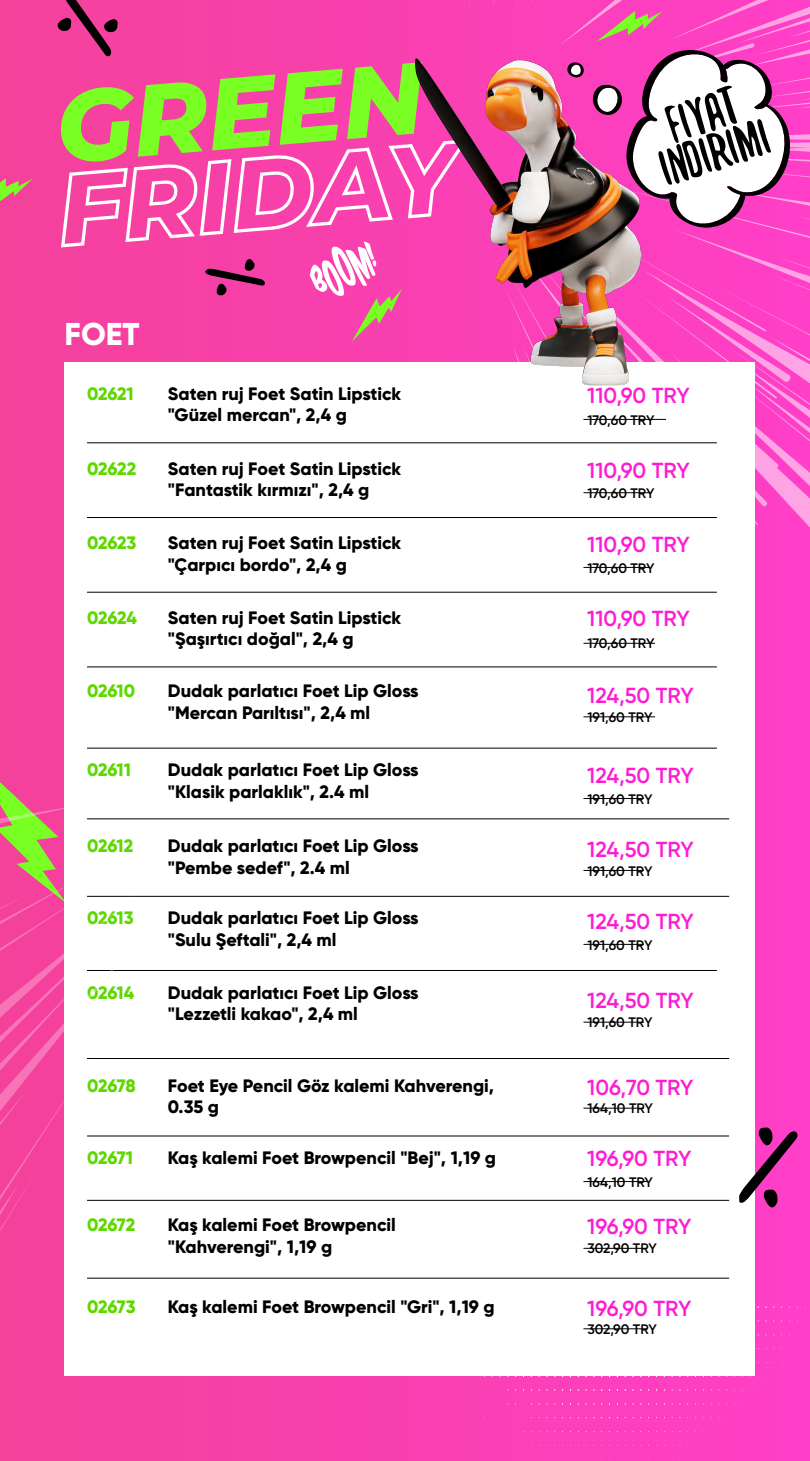
<style>
.page{position:relative;width:810px;height:1461px;background:#fff}
.page>*{position:absolute;margin:0;border:0;box-sizing:border-box;transform-origin:0 0}
.t1{font:58.12px "Yeah Papa Yeah Papa";color:#000}
.t2{font:800 31.5px "Gilroy";color:#fff}
.t3{font:600 21.75px "Gilroy";color:#fc1dd2}
.t4{font:800 18px/21.6px "Gilroy";color:#000}
.t5{font:800 18px "Gilroy";letter-spacing:-.015em;color:#5fd800}
.t6{font:600 13.8px "Gilroy";color:#000}
</style>
<div class="page">
<div style="left:0;top:0;width:810px;height:1460px;background:linear-gradient(to right,#f4429b,#ff3fc8)"></div>
<div style="left:65px;top:362px;width:690px;height:1013px;background:#fff"></div>
<hr style="left:87px;top:666px;width:630px;height:1px;background:#000">
<hr style="left:87px;top:747px;width:630px;height:1px;background:#000">
<hr style="left:87px;top:818px;width:642px;height:1px;background:#000">
<hr style="left:87px;top:896px;width:642px;height:1px;background:#000">
<hr style="left:583px;top:716px;width:72px;height:1px;background:#000">
<hr style="left:583px;top:798px;width:61px;height:1px;background:#000">
<hr style="left:583px;top:870px;width:61px;height:1px;background:#000">
<hr style="left:583px;top:944px;width:61px;height:1px;background:#000">
<hr style="left:583px;top:1021px;width:61px;height:1px;background:#000">
<hr style="left:583px;top:1107px;width:61px;height:1px;background:#000">
<hr style="left:87px;top:970px;width:630px;height:1px;background:#000">
<hr style="left:87px;top:1058px;width:642px;height:1px;background:#000">
<hr style="left:87px;top:1135px;width:642px;height:1px;background:#000">
<hr style="left:583px;top:1181px;width:64px;height:1px;background:#000">
<hr style="left:583px;top:1247px;width:64px;height:1px;background:#000">
<hr style="left:583px;top:1328px;width:64px;height:1px;background:#000">
<hr style="left:87px;top:1200px;width:642px;height:1px;background:#000">
<hr style="left:87px;top:1277px;width:642px;height:1px;background:#000">
<svg style="left:0;top:752px;width:143px;height:583px"></svg>
<svg style="left:0;top:178px;width:33px;height:31px"></svg>
<svg style="left:739px;top:1127px;width:59px;height:80px"></svg>
<svg style="left:57px;top:0;width:753px;height:648px"></svg>
<h2 class="t2" style="left:65px;top:314px;width:76px">FOET</h2>
<p class="t5" style="left:87px;top:382px;width:48px">02621</p>
<p class="t4" style="left:168px;top:382px;width:235px">Saten ruj Foet Satin Lipstick "Güzel mercan", 2,4 g</p>
<p class="t5" style="left:87px;top:457px;width:51px">02622</p>
<p class="t4" style="left:168px;top:457px;width:235px">Saten ruj Foet Satin Lipstick "Fantastik kırmızı", 2,4 g</p>
<p class="t5" style="left:87px;top:531px;width:51px">02623</p>
<p class="t4" style="left:168px;top:532px;width:235px">Saten ruj Foet Satin Lipstick "Çarpıcı bordo", 2,4 g</p>
<p class="t5" style="left:87px;top:606px;width:51px">02624</p>
<p class="t4" style="left:168px;top:606px;width:235px">Saten ruj Foet Satin Lipstick "Şaşırtıcı doğal", 2,4 g</p>
<p class="t5" style="left:87px;top:679px;width:50px">02610</p>
<p class="t4" style="left:168px;top:680px;width:252px">Dudak parlatıcı Foet Lip Gloss "Mercan Parıltısı", 2,4 ml</p>
<p class="t5" style="left:87px;top:758px;width:46px">02611</p>
<p class="t4" style="left:168px;top:759px;width:252px">Dudak parlatıcı Foet Lip Gloss "Klasik parlaklık", 2.4 ml</p>
<p class="t5" style="left:87px;top:834px;width:48px">02612</p>
<p class="t4" style="left:168px;top:835px;width:252px">Dudak parlatıcı Foet Lip Gloss "Pembe sedef", 2.4 ml</p>
<p class="t5" style="left:87px;top:906px;width:48px">02613</p>
<p class="t4" style="left:168px;top:907px;width:252px">Dudak parlatıcı Foet Lip Gloss "Sulu Şeftali", 2,4 ml</p>
<p class="t5" style="left:87px;top:981px;width:49px">02614</p>
<p class="t4" style="left:168px;top:981px;width:252px">Dudak parlatıcı Foet Lip Gloss "Lezzetli kakao", 2,4 ml</p>
<h1 class="t1" style="left:659px;top:91px;width:73px;rotate:-18deg">Fiyat</h1>
<h1 class="t1" style="left:651px;top:135px;width:114px;rotate:-18deg">indirimi</h1>
<p class="t3" style="left:587px;top:382px;width:104px">110,90 TRY</p>
<p class="t6" style="left:587px;top:411px;width:69px">170,60 TRY</p>
<p class="t3" style="left:587px;top:457px;width:104px">110,90 TRY</p>
<p class="t6" style="left:587px;top:484px;width:69px">170,60 TRY</p>
<p class="t3" style="left:587px;top:530px;width:104px">110,90 TRY</p>
<p class="t6" style="left:587px;top:559px;width:69px">170,60 TRY</p>
<p class="t3" style="left:587px;top:604px;width:104px">110,90 TRY</p>
<p class="t6" style="left:587px;top:635px;width:69px">170,60 TRY</p>
<p class="t3" style="left:587px;top:681px;width:108px">124,50 TRY</p>
<p class="t6" style="left:587px;top:708px;width:67px">191,60 TRY</p>
<p class="t3" style="left:587px;top:761px;width:108px">124,50 TRY</p>
<p class="t6" style="left:587px;top:790px;width:67px">191,60 TRY</p>
<p class="t3" style="left:587px;top:835px;width:108px">124,50 TRY</p>
<p class="t6" style="left:587px;top:862px;width:67px">191,60 TRY</p>
<p class="t3" style="left:587px;top:908px;width:108px">124,50 TRY</p>
<p class="t6" style="left:587px;top:936px;width:67px">191,60 TRY</p>
<p class="t3" style="left:587px;top:986px;width:108px">124,50 TRY</p>
<p class="t6" style="left:587px;top:1014px;width:67px">191,60 TRY</p>
<p class="t5" style="left:87px;top:1074px;width:50px">02678</p>
<p class="t4" style="left:168px;top:1074px;width:328px">Foet Eye Pencil Göz kalemi Kahverengi,<br>0.35 g</p>
<p class="t3" style="left:587px;top:1073px;width:108px">106,70 TRY</p>
<p class="t5" style="left:87px;top:1146px;width:48px">02671</p>
<p class="t4" style="left:168px;top:1146px;width:330px">Kaş kalemi Foet Browpencil "Bej", 1,19 g</p>
<p class="t6" style="left:587px;top:1099px;width:67px">164,10 TRY</p>
<p class="t3" style="left:587px;top:1145px;width:106px">196,90 TRY</p>
<p class="t6" style="left:587px;top:1173px;width:67px">164,10 TRY</p>
<p class="t5" style="left:87px;top:1213px;width:50px">02672</p>
<p class="t4" style="left:168px;top:1214px;width:229px">Kaş kalemi Foet Browpencil "Kahverengi", 1,19 g</p>
<p class="t3" style="left:587px;top:1213px;width:106px">196,90 TRY</p>
<p class="t6" style="left:587px;top:1240px;width:71px">302,90 TRY</p>
<p class="t5" style="left:87px;top:1294px;width:50px">02673</p>
<p class="t4" style="left:168px;top:1295px;width:328px">Kaş kalemi Foet Browpencil "Gri", 1,19 g</p>
<p class="t3" style="left:587px;top:1294px;width:106px">196,90 TRY</p>
<p class="t6" style="left:587px;top:1320px;width:71px">302,90 TRY</p>
</div>
